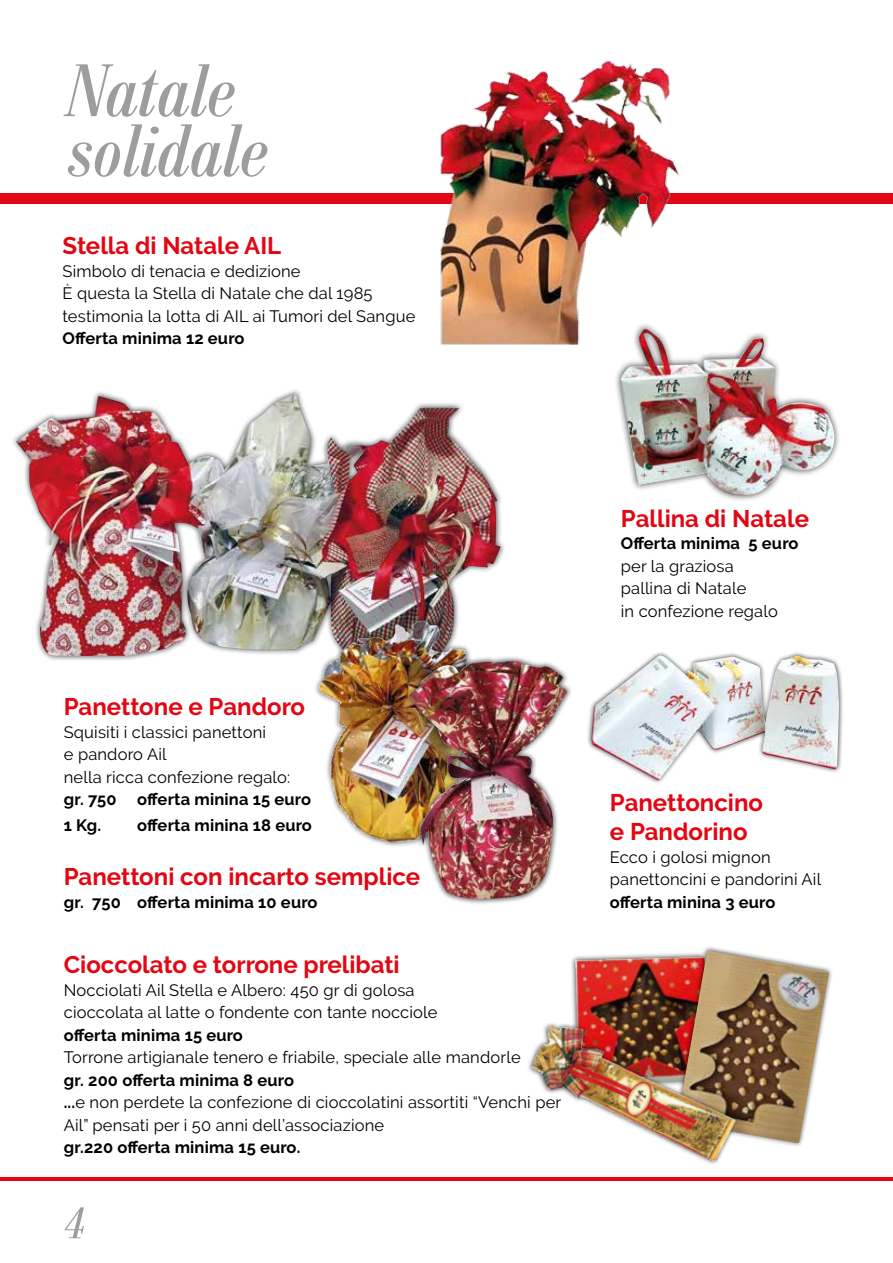
<style>
.page{position:relative;width:893px;height:1263px;background:#fff}
.page>*{position:absolute;margin:0;border:0;box-sizing:border-box;transform-origin:0 0}
.t1{font:italic condensed 73.35px/60px "Bodoni BE";color:#9d9d9c;scale:1.13 1}
.t2{font:italic condensed 45px "Bodoni BE";color:#9d9d9c;scale:1.13 1}
.t3{font:700 24px/28.8px "Raleway";color:#e30613}
.t4{font:16.5px/22.5px "Raleway";letter-spacing:.01em;color:#000}
.t5{font:700 16.5px/25.5px "Raleway";letter-spacing:.01em;color:#000}
.s1{font-weight:700}
</style>
<div class="page">
<div style="left:586px;top:650px;width:258px;height:135px;background:#000;opacity:.75"></div>
<img style="left:591px;top:655px;width:248px;height:126px">
<img style="left:571px;top:947px;width:261px;height:199px">
<img style="left:528px;top:1013px;width:225px;height:151px">
<hr style="left:0;top:1178px;width:893px;height:3px;background:#e30613">
<img style="left:16px;top:393px;width:485px;height:267px">
<div style="left:314px;top:615px;width:185px;height:233px;background:#000;opacity:.75"></div>
<img style="left:318px;top:617px;width:177px;height:228px">
<div style="left:403px;top:656px;width:170px;height:248px;background:#000;opacity:.75"></div>
<img style="left:409px;top:660px;width:158px;height:240px">
<div style="left:614px;top:322px;width:227px;height:180px;background:#000;opacity:.75"></div>
<img style="left:621px;top:329px;width:213px;height:168px">
<div style="left:0;top:194px;width:893px;height:10px;background:#e30613"></div>
<img style="left:436px;top:60px;width:249px;height:284px">
<h1 class="t1" style="left:64px;top:63px;width:179px">Natale solidale</h1>
<h3 class="t3" style="left:62px;top:231px;width:220px">Stella di Natale AIL</h3>
<p class="t4" style="left:62px;top:259px;width:354px">Simbolo di tenacia e dedizione<br>È questa la Stella di Natale che dal 1985 testimonia la lotta di AIL ai Tumori del Sangue</p>
<p class="t5" style="left:62px;top:326px;width:183px">Offerta minima 12 euro</p>
<h3 class="t3" style="left:64px;top:693px;width:243px">Panettone e Pandoro</h3>
<p class="t4" style="left:64px;top:721px;width:228px">Squisiti i classici panettoni<br>e pandoro Ail<br>nella ricca confezione regalo:</p>
<p class="t5" style="left:64px;top:787px;width:249px">gr. 750 offerta minina 15 euro<br>1 Kg.</p>
<p class="t5" style="left:137px;top:812px;width:176px">offerta minina 18 euro</p>
<h3 class="t3" style="left:64px;top:862px;width:358px">Panettoni con incarto semplice</h3>
<p class="t5" style="left:64px;top:889px;width:255px">gr. 750 offerta minima 10 euro</p>
<h3 class="t3" style="left:64px;top:950px;width:337px">Cioccolato e torrone prelibati</h3>
<p class="t4" style="left:64px;top:978px;width:375px">Nocciolati Ail Stella e Albero: 450 gr di golosa cioccolata al latte o fondente con tante nocciole</p>
<p class="t5" style="left:64px;top:1022px;width:181px">offerta minima 15 euro</p>
<p class="t4" style="left:64px;top:1046px;width:458px">Torrone artigianale tenero e friabile, speciale alle mandorle</p>
<p class="t4" style="left:64px;top:1068px;width:499px"><span class="s1">gr. 200 offerta minima 8 euro<br>...</span>e non perdete la confezione di cioccolatini assortiti “Venchi per<br>Ail” pensati per i 50 anni dell’associazione</p>
<p class="t5" style="left:64px;top:1134px;width:238px">gr.220 offerta minima 15 euro.</p>
<h2 class="t2" style="left:64px;top:1198px;width:18px">4</h2>
<h3 class="t3" style="left:621px;top:504px;width:190px">Pallina di Natale</h3>
<p class="t5" style="left:621px;top:531px;width:179px">Offerta minima 5 euro</p>
<p class="t4" style="left:621px;top:554px;width:159px">per la graziosa pallina di Natale<br>in confezione regalo</p>
<h3 class="t3" style="left:610px;top:789px;width:155px">Panettoncino e Pandorino</h3>
<p class="t4" style="left:610px;top:846px;width:213px">Ecco i golosi mignon panettoncini e pandorini Ail</p>
<p class="t5" style="left:610px;top:889px;width:167px">offerta minina 3 euro</p>
</div>
